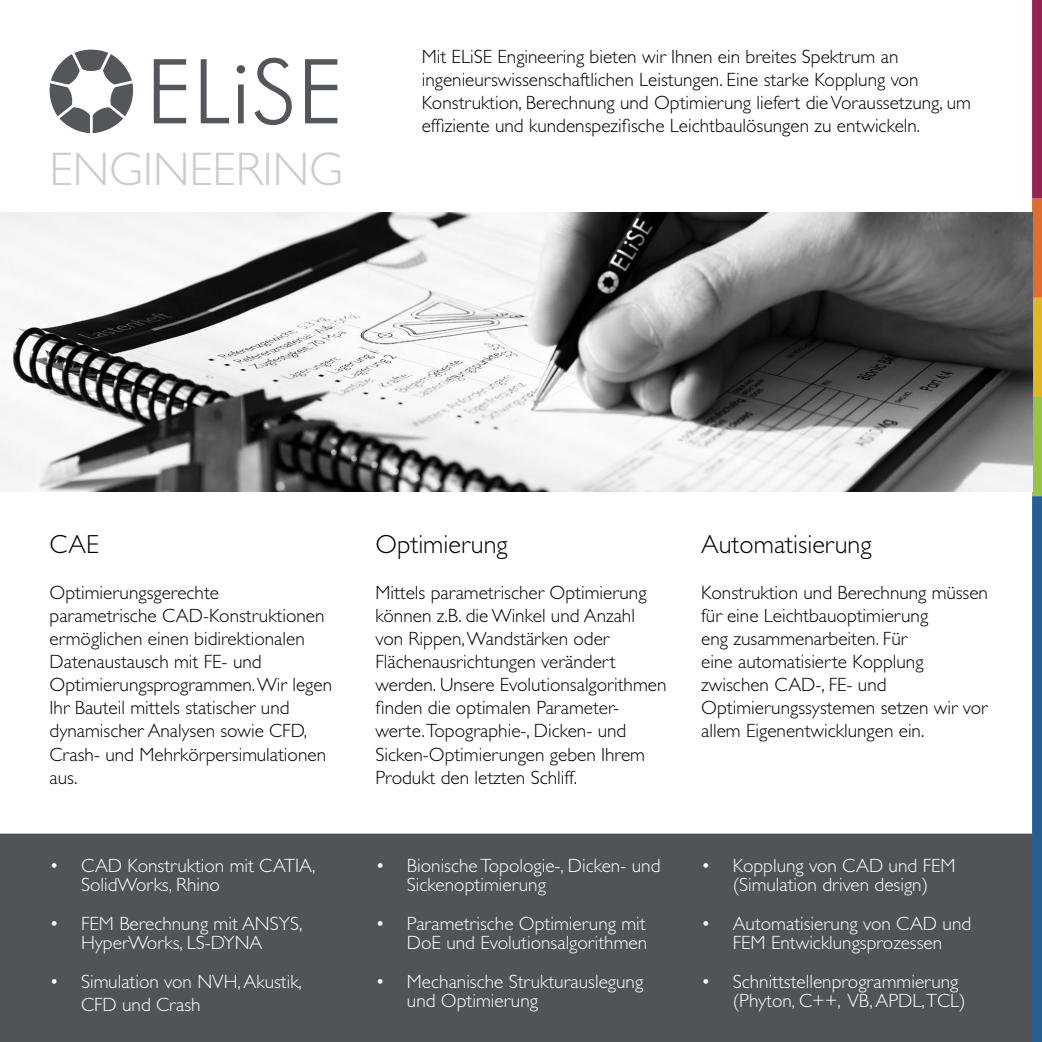
<style>
.page{position:relative;width:1042px;height:1042px;background:#fff}
.page>*{position:absolute;margin:0;border:0;box-sizing:border-box;transform-origin:0 0}
.t1{font:300 47.25px "Gill Sans Std";color:#cdccc9}
.t2{font:300 26.25px "Gill Sans Std";color:#000}
.t3{font:300 19.25px/23.1px "Gill Sans Std";color:#000}
.t4{font:300 19.25px/19.2px "Gill Sans Std";color:#fff}
</style>
<div class="page">
<div style="left:0;top:833px;width:1032px;height:209px;background:#505458"></div>
<svg style="left:154px;top:58px;width:183px;height:67px"></svg>
<svg style="left:50px;top:50px;width:83px;height:83px"></svg>
<svg style="left:1032px;top:0;width:10px;height:1042px;background:#666570"></svg>
<img style="left:0;top:212px;width:1032px;height:279px">
<h1 class="t1" style="left:50px;top:143px;width:295px">ENGINEERING</h1>
<p class="t3" style="left:422px;top:45px;width:551px">Mit ELiSE Engineering bieten wir Ihnen ein breites Spektrum an ingenieurswissenschaftlichen Leistungen. Eine starke Kopplung von Konstruktion, Berechnung und Optimierung liefert die Voraussetzung, um effiziente und kundenspezifische Leichtbaulösungen zu entwickeln.</p>
<h2 class="t2" style="left:50px;top:529px;width:51px">CAE</h2>
<p class="t3" style="left:50px;top:581px;width:284px">Optimierungsgerechte<br>parametrische CAD-Konstruktionen ermöglichen einen bidirektionalen<br>Datenaustausch mit FE- und<br>Optimierungsprogrammen. Wir legen<br>Ihr Bauteil mittels statischer und dynamischer Analysen sowie CFD,<br>Crash- und Mehrkörpersimulationen aus.</p>
<p class="t4" style="left:81px;top:856px;width:236px;text-indent:-31px">• CAD Konstruktion mit CATIA,<br>SolidWorks, Rhino</p>
<p class="t4" style="left:50px;top:914px;width:254px;text-align:center">• FEM Berechnung mit ANSYS,<br>HyperWorks, LS-DYNA</p>
<p class="t4" style="left:81px;top:970px;width:222px;line-height:23.1px;text-indent:-31px">• Simulation von NVH, Akustik,<br>CFD und Crash</p>
<h2 class="t2" style="left:375px;top:529px;width:134px">Optimierung</h2>
<p class="t3" style="left:375px;top:581px;width:293px">Mittels parametrischer Optimierung können z.B. die Winkel und Anzahl von Rippen, Wandstärken oder Flächenausrichtungen verändert werden. Unsere Evolutionsalgorithmen finden die optimalen Parameter&shy;werte.Topographie-, Dicken- und Sicken-Optimierungen geben Ihrem Produkt den letzten Schliff.</p>
<p class="t4" style="left:407px;top:856px;width:255px;text-indent:-31px">• Bionische Topologie-, Dicken- und<br>Sickenoptimierung</p>
<p class="t4" style="left:375px;top:914px;width:273px;text-align:right">• Parametrische Optimierung mit<br>DoE und Evolutionsalgorithmen</p>
<p class="t4" style="left:407px;top:972px;width:238px;text-indent:-31px">• Mechanische Strukturauslegung und Optimierung</p>
<h2 class="t2" style="left:701px;top:529px;width:172px">Automatisierung</h2>
<p class="t3" style="left:701px;top:581px;width:288px">Konstruktion und Berechnung müssen für eine Leichtbauoptimierung<br>eng zusammenarbeiten. Für<br>eine automatisierte Kopplung zwischen CAD-, FE- und<br>Optimierungssystemen setzen wir vor allem Eigenentwicklungen ein.</p>
<p class="t4" style="left:701px;top:856px;width:256px;text-align:center">• Kopplung von CAD und FEM (Simulation driven design)</p>
<p class="t4" style="left:701px;top:914px;width:271px;text-align:center">• Automatisierung von CAD und<br>FEM Entwicklungsprozessen</p>
<p class="t4" style="left:733px;top:972px;width:234px;text-indent:-31px">• Schnittstellenprogrammierung (Phyton, C++, VB, APDL,TCL)</p>
</div>
